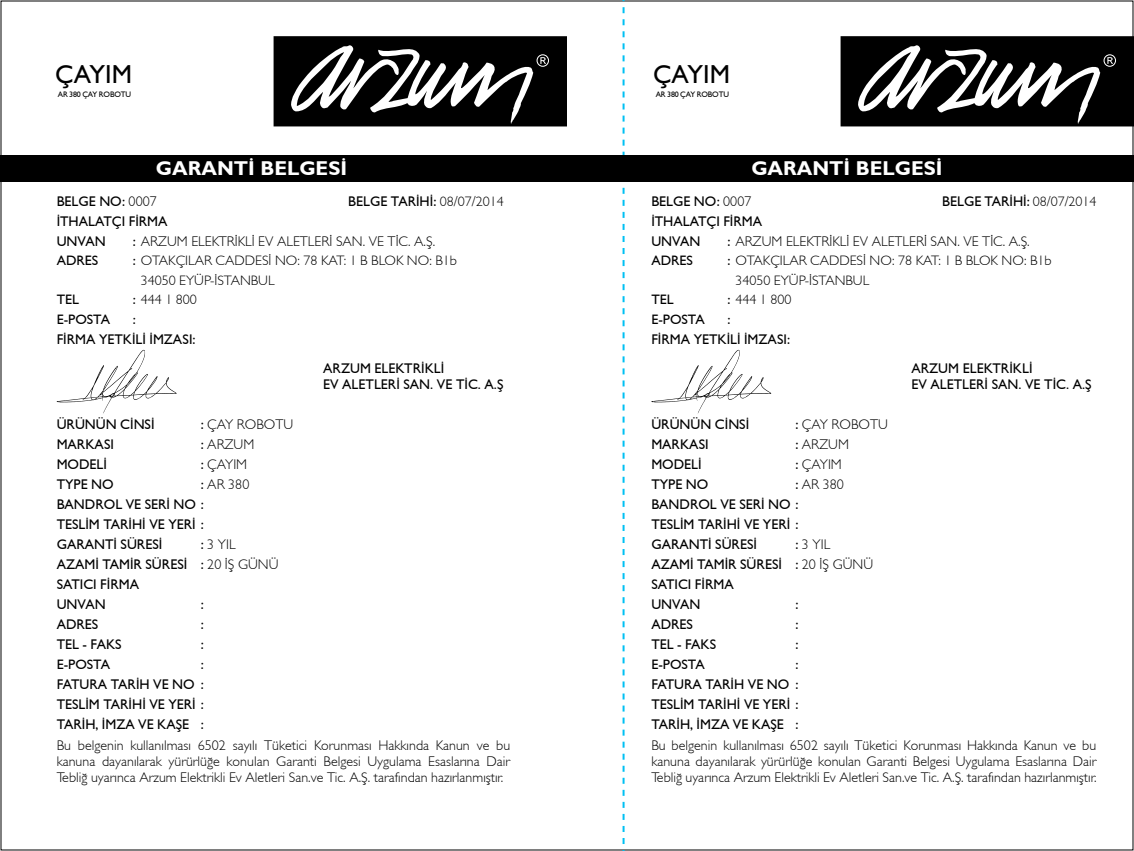
<style>
.page{position:relative;width:1134px;height:851px;background:#fff}
.page>*{position:absolute;margin:0;border:0;box-sizing:border-box;transform-origin:0 0}
.t1{font:26px "Gill Sans TR";color:#000}
.t2{font:20px "Gill Sans Bold TR";color:#fff}
.t3{font:14px/20px "Gill Sans TR";color:#000}
.t4{font:14px/16px "Gill Sans Light TR";color:#000;text-align:justify}
.t5{font:13.6px/19.6px "Gill Sans Light TR";color:#000}
.t6{font:13.6px "Gill Sans TR";color:#000}
.t7{font:8px "Gill Sans TR";letter-spacing:-.02em;color:#000}
.s1{font-family:"Gill Sans Light TR"}
.s2{font-family:"Gill Sans Light TR";font-size:13.6px}
.s3{font-family:"Gill Sans TR"}
</style>
<div class="page">
<div style="left:274px;top:36px;width:293px;height:90px;background:#000"></div>
<svg style="left:291px;top:45px;width:258px;height:79px"></svg>
<div style="left:0;top:155px;width:567px;height:26px;background:#000"></div>
<svg style="left:57px;top:350px;width:120px;height:64px"></svg>
<svg style="left:651px;top:350px;width:120px;height:64px"></svg>
<div style="left:840px;top:36px;width:294px;height:90px;background:#000"></div>
<svg style="left:858px;top:45px;width:258px;height:79px"></svg>
<svg style="left:622px;top:0;width:2px;height:850px"></svg>
<div style="left:567px;top:155px;width:567px;height:26px;background:#000"></div>
<h1 class="t1" style="left:55px;top:58px;width:78px">ÇAYIM</h1>
<p class="t7" style="left:58px;top:89px;width:48px">AR 380 ÇAY ROBOT</p>
<p class="t7" style="left:125px;top:89px;width:7px">U</p>
<h2 class="t2" style="left:156px;top:155px;width:193px">GARANTİ BELGESİ</h2>
<p class="t3" style="left:57px;top:190px;width:102px">BELGE NO: <span class="s1">0007</span></p>
<p class="t3" style="left:348px;top:190px;width:157px">BELGE TARÝHÝ: <span class="s2">08/07/2014</span></p>
<p class="t3" style="left:57px;top:210px;width:112px">İTHALATÇI FÝRMA<br>UNVAN</p>
<p class="t4" style="left:133px;top:232px;width:304px"><span class="s3">:</span> ARZUM ELEKTRÝKLÝ EV ALETLERÝ SAN. VE TÝC. A.Þ.</p>
<p class="t6" style="left:57px;top:252px;width:43px">ADRES</p>
<p class="t5" style="left:141px;top:250px;width:318px;text-indent:-8px"><span class="s3">:</span> OTAKÇILAR CADDESÝ NO: 78 KAT: 1 B BLOK NO: B1b<br>34050 EYÜP-ÝSTANBUL</p>
<p class="t6" style="left:57px;top:291px;width:24px">TEL</p>
<p class="t5" style="left:133px;top:289px;width:66px"><span class="s3">:</span> 444 1 800</p>
<p class="t6" style="left:57px;top:311px;width:55px">E-POSTA</p>
<p class="t6" style="left:133px;top:311px;width:5px">:</p>
<p class="t3" style="left:57px;top:329px;width:140px">FÝRMA YETKÝLÝ ÝMZASI:</p>
<p class="t3" style="left:323px;top:360px;width:182px;line-height:16px">ARZUM ELEKTRÝKLÝ<br>EV ALETLERÝ SAN. VE TÝC. A.Þ</p>
<p class="t3" style="left:57px;top:414px;width:99px">ÜRÜNÜN CÝNSÝ</p>
<p class="t4" style="left:201px;top:416px;width:94px"><span class="s3">:</span> ÇAY ROBOTU</p>
<p class="t3" style="left:57px;top:434px;width:59px">MARKASI</p>
<p class="t4" style="left:201px;top:436px;width:55px"><span class="s3">:</span> ARZUM</p>
<p class="t3" style="left:57px;top:454px;width:52px">MODELÝ</p>
<p class="t4" style="left:201px;top:456px;width:48px"><span class="s3">:</span> ÇAYIM</p>
<p class="t3" style="left:57px;top:474px;width:59px">TYPE NO</p>
<p class="t4" style="left:201px;top:476px;width:50px"><span class="s3">:</span> AR 380</p>
<p class="t3" style="left:57px;top:494px;width:149px;text-align:justify">BANDROL VE SERÝ NO :<br>TESLÝM TARÝHÝ VE YERÝ :<br>GARANTÝ SÜRESÝ</p>
<p class="t4" style="left:201px;top:536px;width:36px"><span class="s3">:</span> 3 YIL</p>
<p class="t3" style="left:57px;top:554px;width:223px">AZAMÝ TAMÝR SÜRESÝ : <span class="s1">20 ÝÞ GÜNÜ<br></span>SATICI FÝRMA<br>UNVAN</p>
<p class="t3" style="left:201px;top:594px;width:5px">:</p>
<p class="t3" style="left:57px;top:614px;width:43px">ADRES</p>
<p class="t3" style="left:201px;top:614px;width:5px">:</p>
<p class="t3" style="left:57px;top:634px;width:66px">TEL - FAKS</p>
<p class="t3" style="left:201px;top:634px;width:5px">:</p>
<p class="t6" style="left:57px;top:656px;width:55px">E-POSTA</p>
<p class="t6" style="left:201px;top:656px;width:5px">:</p>
<p class="t3" style="left:57px;top:674px;width:149px;text-align:justify">FATURA TARÝH VE NO :<br>TESLÝM TARÝHÝ VE YERÝ :<br>TARÝH, ÝMZA VE KAÞE :</p>
<h1 class="t1" style="left:653px;top:58px;width:78px">ÇAYIM</h1>
<p class="t7" style="left:656px;top:89px;width:48px">AR 380 ÇAY ROBOT</p>
<p class="t7" style="left:723px;top:89px;width:7px">U</p>
<h2 class="t2" style="left:751px;top:155px;width:193px">GARANTİ BELGESİ</h2>
<p class="t3" style="left:651px;top:190px;width:102px">BELGE NO: <span class="s1">0007</span></p>
<p class="t3" style="left:942px;top:190px;width:156px">BELGE TARÝHÝ: <span class="s2">08/07/2014</span></p>
<p class="t3" style="left:651px;top:210px;width:112px">İTHALATÇI FÝRMA<br>UNVAN</p>
<p class="t4" style="left:727px;top:232px;width:304px"><span class="s3">:</span> ARZUM ELEKTRÝKLÝ EV ALETLERÝ SAN. VE TÝC. A.Þ.</p>
<p class="t6" style="left:651px;top:252px;width:43px">ADRES</p>
<p class="t5" style="left:735px;top:250px;width:318px;text-indent:-8px"><span class="s3">:</span> OTAKÇILAR CADDESÝ NO: 78 KAT: 1 B BLOK NO: B1b<br>34050 EYÜP-ÝSTANBUL</p>
<p class="t6" style="left:651px;top:291px;width:24px">TEL</p>
<p class="t5" style="left:727px;top:289px;width:66px"><span class="s3">:</span> 444 1 800</p>
<p class="t6" style="left:651px;top:311px;width:55px">E-POSTA</p>
<p class="t6" style="left:727px;top:311px;width:5px">:</p>
<p class="t3" style="left:651px;top:329px;width:140px">FÝRMA YETKÝLÝ ÝMZASI:</p>
<p class="t3" style="left:911px;top:360px;width:182px;line-height:16px">ARZUM ELEKTRÝKLÝ<br>EV ALETLERÝ SAN. VE TÝC. A.Þ</p>
<p class="t3" style="left:651px;top:414px;width:99px">ÜRÜNÜN CÝNSÝ</p>
<p class="t4" style="left:795px;top:416px;width:94px"><span class="s3">:</span> ÇAY ROBOTU</p>
<p class="t3" style="left:651px;top:434px;width:59px">MARKASI</p>
<p class="t4" style="left:795px;top:436px;width:55px"><span class="s3">:</span> ARZUM</p>
<p class="t3" style="left:651px;top:454px;width:52px">MODELÝ</p>
<p class="t4" style="left:795px;top:456px;width:48px"><span class="s3">:</span> ÇAYIM</p>
<p class="t3" style="left:651px;top:474px;width:59px">TYPE NO</p>
<p class="t4" style="left:795px;top:476px;width:50px"><span class="s3">:</span> AR 380</p>
<p class="t3" style="left:651px;top:494px;width:149px;text-align:justify">BANDROL VE SERÝ NO :<br>TESLÝM TARÝHÝ VE YERÝ :<br>GARANTÝ SÜRESÝ</p>
<p class="t4" style="left:795px;top:536px;width:36px"><span class="s3">:</span> 3 YIL</p>
<p class="t3" style="left:651px;top:554px;width:223px">AZAMÝ TAMÝR SÜRESÝ : <span class="s1">20 ÝÞ GÜNÜ<br></span>SATICI FÝRMA<br>UNVAN</p>
<p class="t3" style="left:795px;top:594px;width:5px">:</p>
<p class="t3" style="left:651px;top:614px;width:43px">ADRES</p>
<p class="t3" style="left:795px;top:614px;width:5px">:</p>
<p class="t3" style="left:651px;top:634px;width:66px">TEL - FAKS</p>
<p class="t3" style="left:795px;top:634px;width:5px">:</p>
<p class="t6" style="left:651px;top:656px;width:55px">E-POSTA</p>
<p class="t6" style="left:795px;top:656px;width:5px">:</p>
<p class="t3" style="left:651px;top:674px;width:149px;text-align:justify">FATURA TARÝH VE NO :<br>TESLÝM TARÝHÝ VE YERÝ :<br>TARÝH, ÝMZA VE KAÞE :</p>
<p class="t4" style="left:57px;top:737px;width:455px">Bu belgenin kullanılması 6502 sayılı Tüketici Korunması Hakkında Kanun ve bu kanuna dayanılarak yürürlüğe konulan Garanti Belgesi Uygulama Esaslarına Dair Tebliğ uyarınca Arzum Elektrikli Ev Aletleri San.ve Tic. A.Ş. tarafından hazırlanmıştır.</p>
<p class="t4" style="left:651px;top:737px;width:447px">Bu belgenin kullanılması 6502 sayılı Tüketici Korunması Hakkında Kanun ve bu kanuna dayanılarak yürürlüğe konulan Garanti Belgesi Uygulama Esaslarına Dair Tebliğ uyarınca Arzum Elektrikli Ev Aletleri San.ve Tic. A.Ş. tarafından hazırlanmıştır.</p>
</div>
